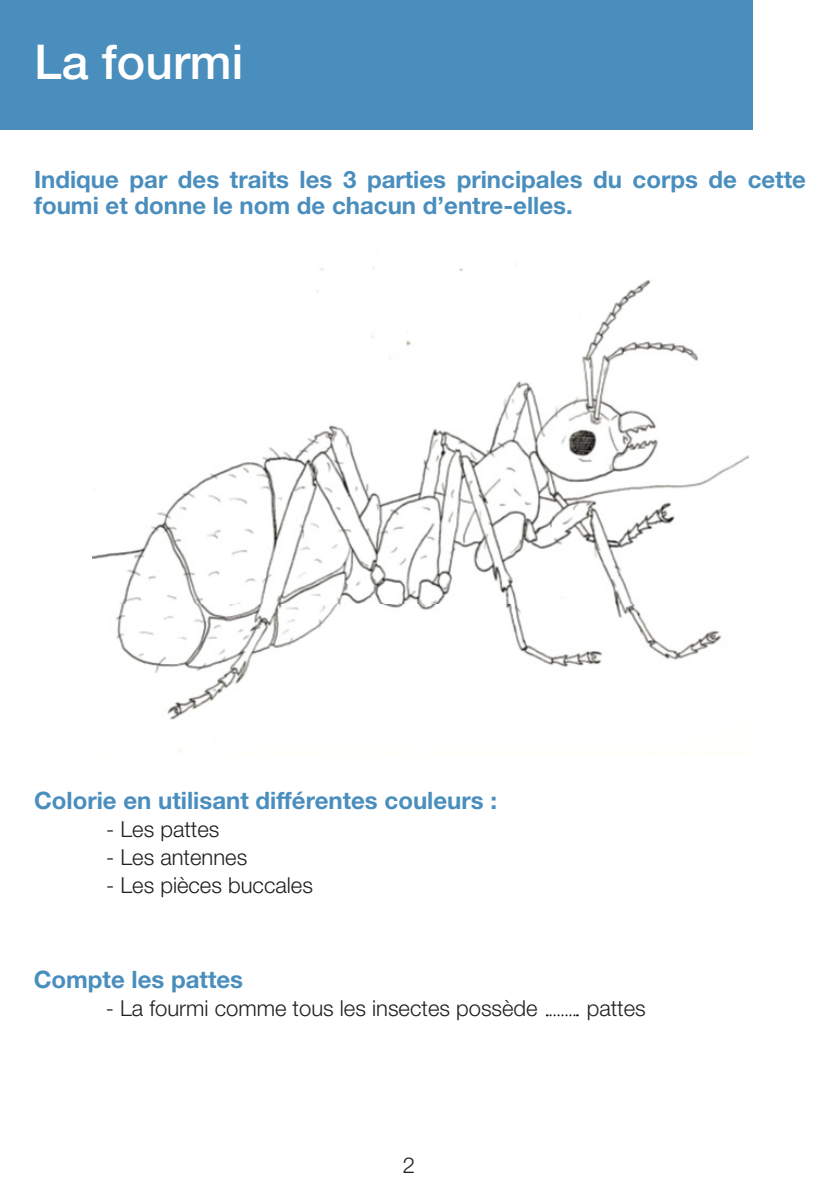
<style>
.page{position:relative;width:840px;height:1191px;background:#fff}
.page>*{position:absolute;margin:0;border:0;box-sizing:border-box;transform-origin:0 0}
.texte{font:500 48px "Helvetica Neue";color:#fff}
.texte-2{font:700 24px/26px "Helvetica Neue LT Std";color:#4a8ebe}
.texte-3{font:300 22px "Helvetica Neue LT Std";color:#231f20}
</style>
<div class="page">
<div style="left:0;top:0;width:752px;height:129px;background:#4a8ebe"></div>
<img style="left:92px;top:267px;width:655px;height:337px">
<img style="left:116px;top:604px;width:605px;height:148px">
<svg style="left:546px;top:1014px;width:31px;height:2px"></svg>
<p class="texte" style="left:34px;top:24px;width:210px">La fourmi</p>
<p class="texte-2" style="left:34px;top:166px;width:773px">Indique par des traits les 3 parties principales du corps de cette foumi et donne le nom de chacun d’entre-elles.</p>
<p class="texte-2" style="left:34px;top:786px;width:464px">Colorie en utilisant différentes couleurs :</p>
<p class="texte-3" style="left:106px;top:815px;width:115px">- Les pattes</p>
<p class="texte-3" style="left:106px;top:843px;width:142px">- Les antennes</p>
<p class="texte-3" style="left:106px;top:871px;width:208px">- Les pièces buccales</p>
<p class="texte-2" style="left:34px;top:965px;width:211px">Compte les pattes</p>
<p class="texte-3" style="left:106px;top:994px;width:433px">- La fourmi comme tous les insectes possède</p>
<p class="texte-3" style="left:586px;top:994px;width:61px">pattes</p>
<p class="texte-3" style="left:403px;top:1151px;width:14px">2</p>
</div>
